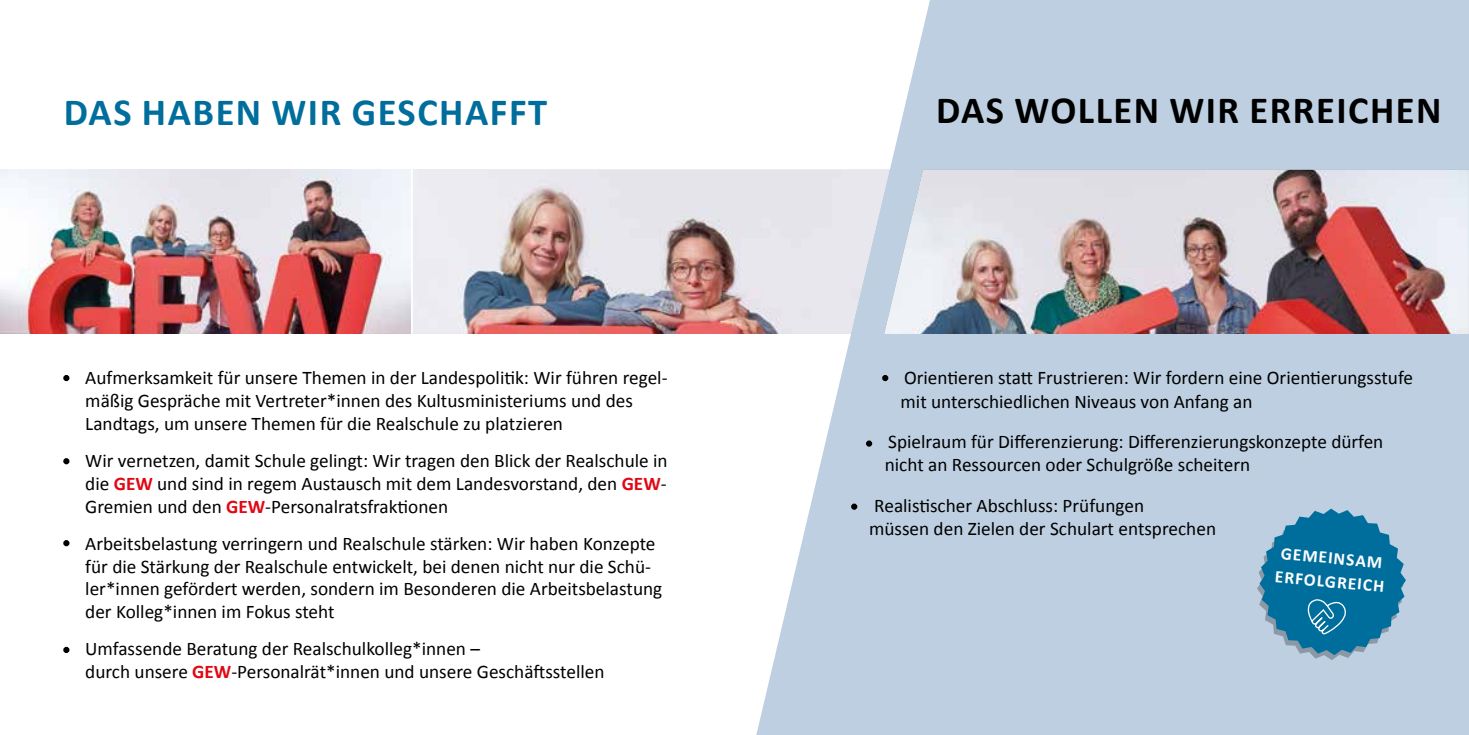
<style>
.page{position:relative;width:1469px;height:735px;background:#fff}
.page>*{position:absolute;margin:0;border:0;box-sizing:border-box;transform-origin:0 0}
.t1{font:700 38.5px "Calibri";letter-spacing:.04em;color:#000}
.t2{font:700 38.5px "Calibri";letter-spacing:.04em;color:#006e9c}
.t3{font:19.25px/22.8px "Calibri";color:#000}
.t4{font:700 17.5px/23.4px "Calibri";color:#fff}
.s1{font-weight:700;color:#e30613}
</style>
<div class="page">
<img style="left:413px;top:170px;width:343px;height:164px">
<img style="left:0;top:170px;width:411px;height:164px">
<svg style="left:63px;top:375px;width:6px;height:6px"></svg>
<svg style="left:63px;top:458px;width:6px;height:6px"></svg>
<div style="left:63px;top:539px;width:6px;height:7px;border:2px solid #000;border-radius:50%"></div>
<svg style="left:63px;top:646px;width:6px;height:6px"></svg>
<svg style="left:756px;top:0;width:712px;height:734px;background:#c6d5e4"></svg>
<svg style="left:882px;top:375px;width:6px;height:6px"></svg>
<svg style="left:866px;top:440px;width:6px;height:6px"></svg>
<svg style="left:851px;top:503px;width:6px;height:6px"></svg>
<img style="left:884px;top:170px;width:584px;height:164px">
<svg style="left:1256px;top:508px;width:177px;height:200px;background:#69a3c1"></svg>
<h1 class="t2" style="left:64px;top:87px;width:485px">DAS HABEN WIR GESCHAFFT</h1>
<p class="t3" style="left:85px;top:366px;width:584px">Aufmerksamkeit für unsere Themen in der Landespolitik: Wir führen regel&shy;mäßig Gespräche mit Vertreter*innen des Kultusministeriums und des<br>Landtags, um unsere Themen für die Realschule zu platzieren</p>
<p class="t3" style="left:85px;top:449px;width:584px;text-align:justify">Wir vernetzen, damit Schule gelingt: Wir tragen den Blick der Realschule in die <span class="s1">GEW</span> und sind in regem Austausch mit dem Landesvorstand, den <span class="s1">GEW</span>-Gremien und den <span class="s1">GEW</span>-Personalratsfraktionen</p>
<p class="t3" style="left:85px;top:532px;width:578px">Arbeitsbelastung verringern und Realschule stärken: Wir haben Konzepte für die Stärkung der Realschule entwickelt, bei denen nicht nur die Schü&shy;ler*innen gefördert werden, sondern im Besonderen die Arbeitsbelastung der Kolleg*innen im Fokus steht</p>
<p class="t3" style="left:85px;top:637px;width:521px">Umfassende Beratung der Realschulkolleg*innen –<br>durch unsere <span class="s1">GEW</span>-Personalrät*innen und unsere Geschäftsstellen</p>
<h1 class="t1" style="left:936px;top:86px;width:507px">DAS WOLLEN WIR ERREICHEN</h1>
<p class="t3" style="left:900px;top:366px;width:514px">Orientieren statt Frustrieren: Wir fordern eine Orientierungsstufe mit unterschiedlichen Niveaus von Anfang an</p>
<p class="t3" style="left:884px;top:430px;width:500px">Spielraum für Differenzierung: Differenzierungskonzepte dürfen nicht an Ressourcen oder Schulgröße scheitern</p>
<p class="t3" style="left:869px;top:494px;width:348px">Realistischer Abschluss: Prüfungen<br>müssen den Zielen der Schulart entsprechen</p>
<p class="t4" style="left:1278px;top:541px;width:111px;rotate:5deg">GEMEINSAM<br>ERFOLGREICH</p>
</div>
